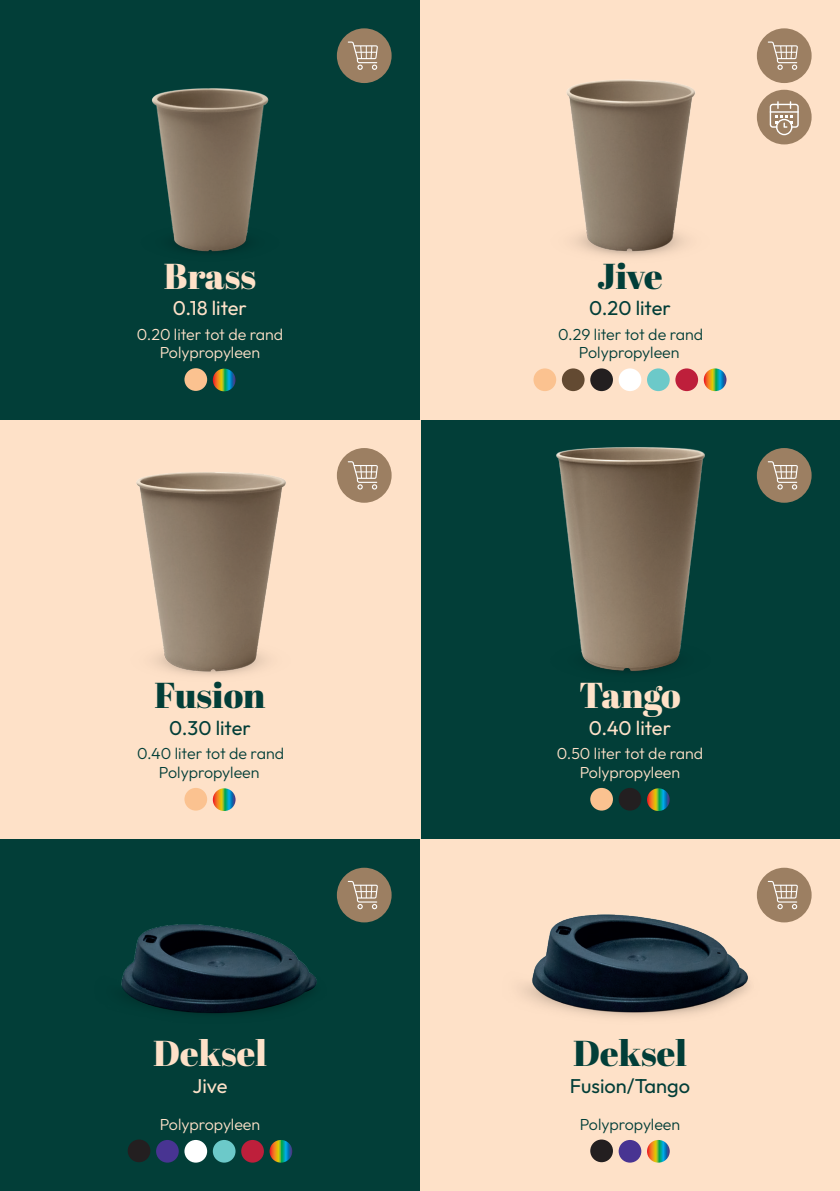
<style>
.page{position:relative;width:840px;height:1191px;background:#fff}
.page>*{position:absolute;margin:0;border:0;box-sizing:border-box;transform-origin:0 0}
.t1{font:36px "Abril Fatface";color:#023e38}
.t2{font:36px "Abril Fatface";color:#fee1c8}
.t3{font:20px "Outfit";color:#023e38}
.t4{font:20px "Outfit";color:#fee1c8}
.t5{font:300 16px "Outfit";color:#023e38}
.t6{font:300 16px "Outfit";color:#fee1c8}
</style>
<div class="page">
<div style="left:0;top:0;width:420px;height:420px;background:#023e38"></div>
<div style="left:420px;top:420px;width:419px;height:419px;background:#023e38"></div>
<div style="left:0;top:420px;width:420px;height:419px;background:#fee1c8"></div>
<div style="left:420px;top:0;width:419px;height:420px;background:#fee1c8"></div>
<svg style="left:213px;top:788px;width:22px;height:23px"></svg>
<div style="left:184px;top:788px;width:23px;height:22px;background:#fbc290;border-radius:50%"></div>
<svg style="left:646px;top:788px;width:23px;height:23px"></svg>
<div style="left:590px;top:788px;width:22px;height:22px;background:#fbc290;border-radius:50%"></div>
<div style="left:618px;top:788px;width:23px;height:22px;background:#231f20;border-radius:50%"></div>
<div style="left:184px;top:368px;width:23px;height:23px;background:#fbc290;border-radius:50%"></div>
<svg style="left:213px;top:369px;width:22px;height:22px"></svg>
<svg style="left:703px;top:368px;width:23px;height:23px"></svg>
<div style="left:590px;top:368px;width:22px;height:23px;background:#231f20;border-radius:50%"></div>
<div style="left:561px;top:368px;width:23px;height:23px;background:#634a32;border-radius:50%"></div>
<div style="left:533px;top:368px;width:23px;height:23px;background:#fbc290;border-radius:50%"></div>
<div style="left:618px;top:368px;width:23px;height:23px;background:#fff;border-radius:50%"></div>
<div style="left:646px;top:368px;width:23px;height:23px;background:#6cc9c9;border-radius:50%"></div>
<div style="left:675px;top:368px;width:22px;height:23px;background:#be1f3b;border-radius:50%"></div>
<div style="left:0;top:839px;width:420px;height:352px;background:#023e38"></div>
<div style="left:420px;top:839px;width:419px;height:352px;background:#fee1c8"></div>
<svg style="left:269px;top:1140px;width:23px;height:22px"></svg>
<div style="left:128px;top:1139px;width:22px;height:23px;background:#231f20;border-radius:50%"></div>
<div style="left:184px;top:1140px;width:23px;height:22px;background:#fff;border-radius:50%"></div>
<div style="left:156px;top:1140px;width:23px;height:22px;background:#483492;border-radius:50%"></div>
<div style="left:213px;top:1140px;width:22px;height:22px;background:#6cc9c9;border-radius:50%"></div>
<div style="left:241px;top:1140px;width:23px;height:22px;background:#be1f3b;border-radius:50%"></div>
<svg style="left:646px;top:1140px;width:23px;height:22px"></svg>
<div style="left:590px;top:1139px;width:22px;height:23px;background:#231f20;border-radius:50%"></div>
<div style="left:618px;top:1140px;width:23px;height:22px;background:#483492;border-radius:50%"></div>
<img style="left:522px;top:914px;width:263px;height:104px">
<div style="left:756px;top:90px;width:55px;height:54px;background:#9c7f62;border-radius:50%"></div>
<svg style="left:769px;top:101px;width:29px;height:34px"></svg>
<img style="left:136px;top:472px;width:150px;height:204px">
<img style="left:567px;top:80px;width:128px;height:177px">
<img style="left:556px;top:447px;width:149px;height:224px">
<div style="left:756px;top:28px;width:55px;height:55px;background:#9c7f62;border-radius:50%"></div>
<svg style="left:767px;top:42px;width:30px;height:28px"></svg>
<div style="left:336px;top:28px;width:55px;height:55px;background:#9c7f62;border-radius:50%"></div>
<svg style="left:347px;top:42px;width:30px;height:28px"></svg>
<div style="left:336px;top:448px;width:55px;height:55px;background:#9c7f62;border-radius:50%"></div>
<svg style="left:347px;top:461px;width:30px;height:28px"></svg>
<div style="left:756px;top:448px;width:55px;height:55px;background:#9c7f62;border-radius:50%"></div>
<svg style="left:767px;top:461px;width:30px;height:28px"></svg>
<div style="left:336px;top:867px;width:55px;height:55px;background:#9c7f62;border-radius:50%"></div>
<svg style="left:347px;top:881px;width:30px;height:28px"></svg>
<div style="left:756px;top:867px;width:55px;height:55px;background:#9c7f62;border-radius:50%"></div>
<svg style="left:767px;top:881px;width:30px;height:28px"></svg>
<img style="left:121px;top:914px;width:230px;height:100px">
<img style="left:151px;top:88px;width:118px;height:164px">
<p class="t2" style="left:164px;top:250px;width:94px">Brass</p>
<p class="t4" style="left:173px;top:297px;width:75px">0.18 liter</p>
<p class="t6" style="left:159px;top:344px;width:102px">Polypropyleen</p>
<p class="t6" style="left:137px;top:325px;width:148px">0.20 liter tot de rand</p>
<p class="t1" style="left:154px;top:670px;width:112px">Fusion</p>
<p class="t3" style="left:169px;top:717px;width:83px">0.30 liter</p>
<p class="t5" style="left:159px;top:763px;width:102px">Polypropyleen</p>
<p class="t5" style="left:137px;top:744px;width:148px">0.40 liter tot de rand</p>
<p class="t2" style="left:153px;top:1028px;width:115px">Deksel</p>
<p class="t4" style="left:192px;top:1074px;width:36px">Jive</p>
<p class="t6" style="left:159px;top:1115px;width:102px">Polypropyleen</p>
<p class="t1" style="left:596px;top:250px;width:67px">Jive</p>
<p class="t3" style="left:589px;top:297px;width:83px">0.20 liter</p>
<p class="t5" style="left:578px;top:344px;width:102px">Polypropyleen</p>
<p class="t5" style="left:557px;top:325px;width:147px">0.29 liter tot de rand</p>
<p class="t2" style="left:578px;top:670px;width:103px">Tango</p>
<p class="t4" style="left:588px;top:717px;width:84px">0.40 liter</p>
<p class="t6" style="left:579px;top:763px;width:102px">Polypropyleen</p>
<p class="t6" style="left:556px;top:744px;width:148px">0.50 liter tot de rand</p>
<p class="t1" style="left:572px;top:1028px;width:115px">Deksel</p>
<p class="t3" style="left:569px;top:1074px;width:122px">Fusion/Tango</p>
<p class="t5" style="left:579px;top:1115px;width:102px">Polypropyleen</p>
</div>
